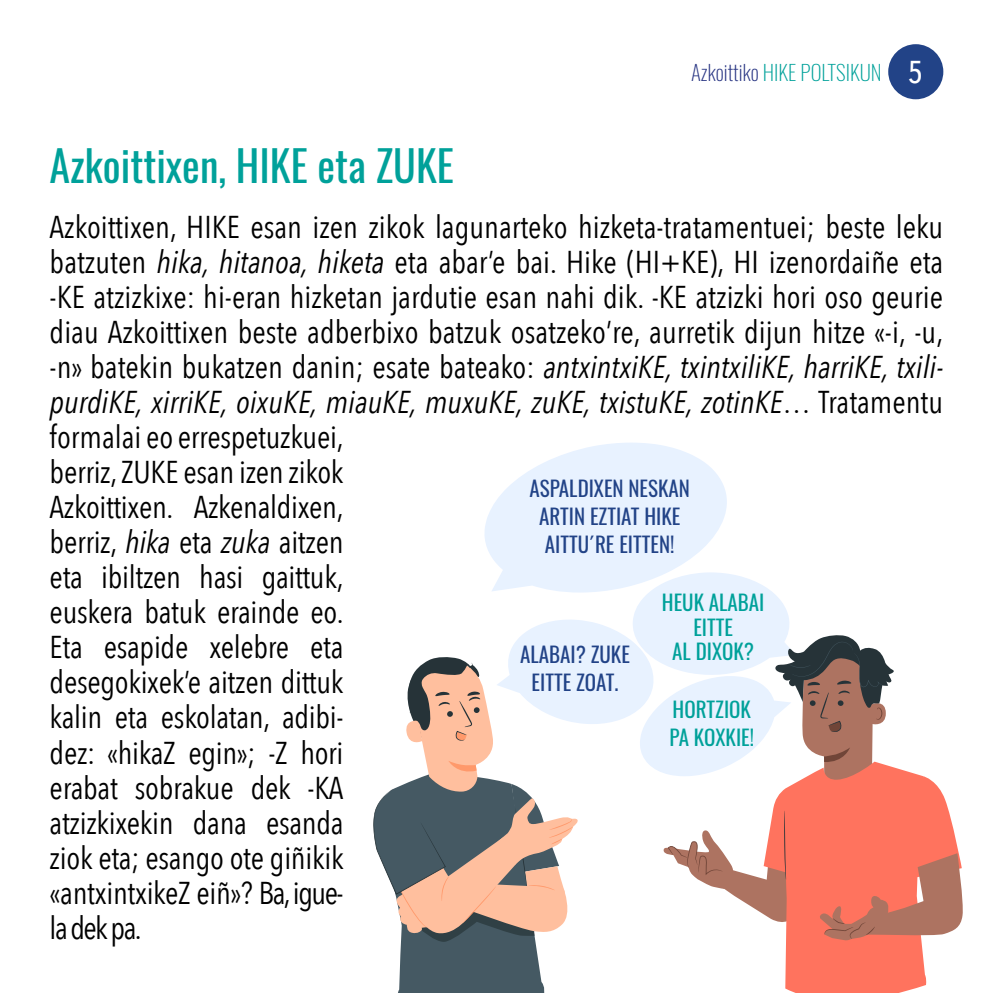
<style>
.page{position:relative;width:993px;height:993px;background:#fff}
.page>*{position:absolute;margin:0;border:0;box-sizing:border-box;transform-origin:0 0}
.t1{font:42px "Oswald";color:#00a19a}
.t2{font:31.5px/35px "Avenir Next Condensed";letter-spacing:-.01em;color:#000}
.t3{font:21px/28px "Oswald";color:#224387;text-align:center}
.t4{font:21px/24.5px "Oswald";color:#00a19a;text-align:center}
.t5{font:200 21px "Oswald";color:#00a19a}
.s1{color:#283583}
.s2{font-family:"Avenir Next Condensed";font-weight:500;font-size:31.5px;color:#fff}
.s3{font-style:italic}
</style>
<div class="page">
<div style="left:887px;top:44px;width:56px;height:55px;background:#224387;border-radius:50%"></div>
<svg style="left:373px;top:443px;width:590px;height:549px"></svg>
<p class="t5" style="left:690px;top:54px;width:233px"><span class="s1">Azkoittiko</span> HIKE POLTSIKUN <span class="s2">5</span></p>
<h1 class="t1" style="left:50px;top:129px;width:405px">Azkoittixen, HIKE eta ZUKE</h1>
<p class="t2" style="left:50px;top:208px;width:894px">Azkoittixen, HIKE esan izen zikok lagunarteko hizketa-tratamentuei; beste leku batzuten <span class="s3">hika, hitanoa, hiketa</span> eta abar’e bai. Hike (HI+KE), HI izenordaiñe eta -KE atzizkixe: hi-eran hizketan jardutie esan nahi dik. -KE atzizki hori oso geurie diau Azkoittixen beste adberbixo batzuk osatzeko’re, aurretik dijun hitze «-i, -u, -n» batekin bukatzen danin; esate bateako: <span class="s3">antxintxiKE, txintxiliKE, harriKE, txili&shy;purdiKE, xirriKE, oixuKE, miauKE, muxuKE, zuKE, txistuKE, zotinKE</span>… Tratamentu formalai eo errespetuzkuei,<br>berriz, ZUKE esan izen zikok<br>Azkoittixen. Azkenaldixen,<br>berriz, <span class="s3">hika</span> eta <span class="s3">zuka</span> aitzen<br>eta ibiltzen hasi gaittuk,<br>euskera batuk erainde eo.<br>Eta esapide xelebre eta<br>desegokixek’e aitzen dittuk<br>kalin eta eskolatan, adibi-<br>dez: «hikaZ egin»; -Z hori<br>erabat sobrakue dek -KA<br>atzizkixekin dana esanda<br>ziok eta; esango ote giñikik<br>«antxintxikeZ eiñ»? Ba, igue-<br>la dek pa.</p>
<p class="t3" style="left:529px;top:472px;width:162px">ASPALDIXEN NESKAN<br>ARTIN EZTIAT HIKE<br>AITTU´RE EITTEN!</p>
<p class="t4" style="left:661px;top:588px;width:104px">HEUK ALABAI<br>EITTE</p>
<p class="t3" style="left:520px;top:638px;width:111px">ALABAI? ZUKE</p>
<p class="t4" style="left:672px;top:637px;width:83px">AL DIXOK?</p>
<p class="t3" style="left:531px;top:666px;width:88px">EITTE ZOAT.</p>
<p class="t4" style="left:669px;top:693px;width:86px;line-height:28px;text-align:left">HORTZIOK<br>PA KOXKIE!</p>
</div>
